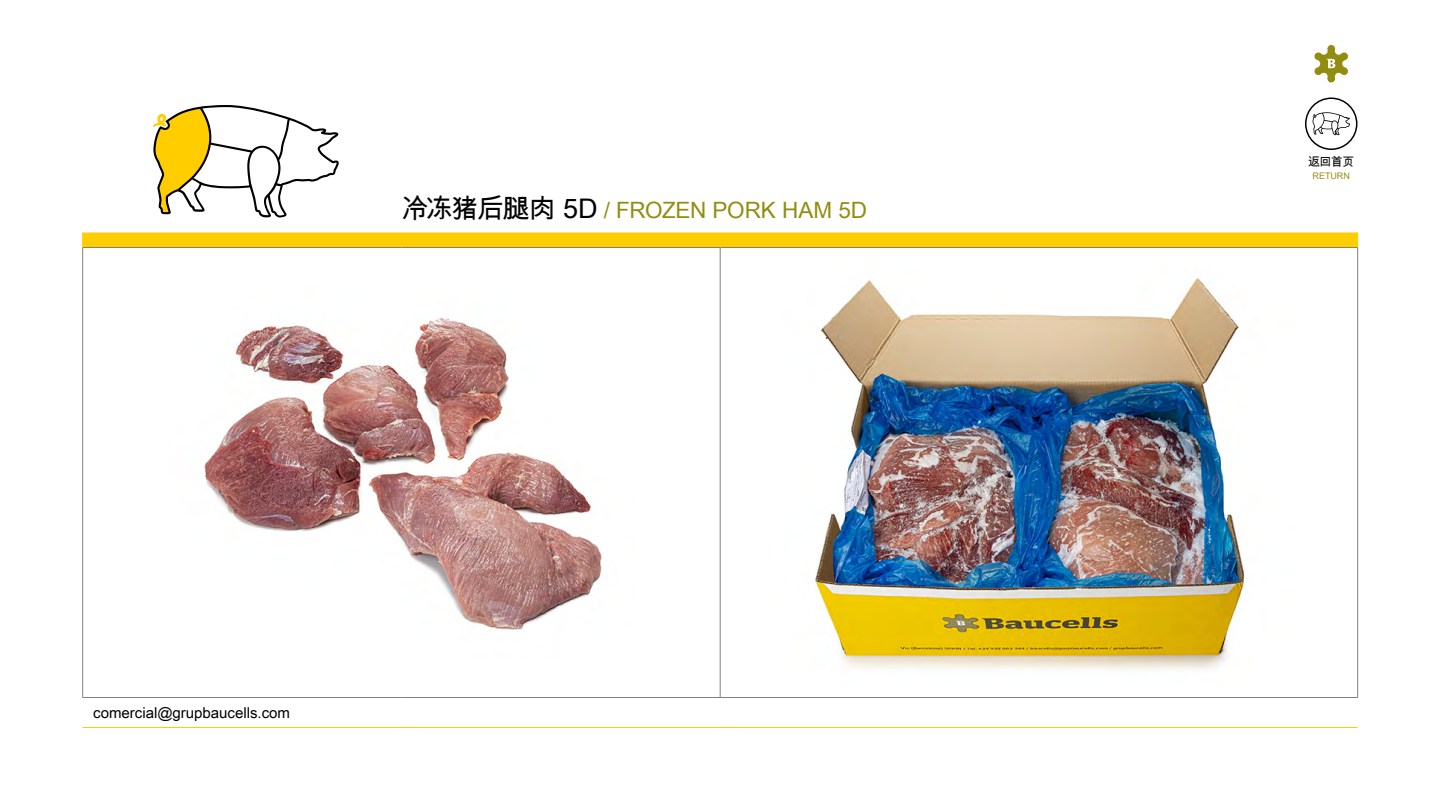
<style>
.page{position:relative;width:1440px;height:810px;background:#fff}
.page>*{position:absolute;margin:0;border:0;box-sizing:border-box;transform-origin:0 0}
.t1{font:22.5px "Arial Unicode MS";letter-spacing:-.01em;color:#928d10}
.t2{font:15px "Arial Unicode MS";color:#000}
.t3{font:12px "Arial Unicode MS";color:#000}
.t4{font:9px "Arial Unicode MS";color:#928d10}
.s1{font-size:27px;color:#000}
</style>
<div class="page">
<hr style="left:82px;top:248px;width:1px;height:449px;background:#808080">
<hr style="left:720px;top:248px;width:1px;height:449px;background:#808080">
<hr style="left:1358px;top:248px;width:1px;height:449px;background:#808080">
<hr style="left:82px;top:697px;width:319px;height:1px;background:#808080">
<hr style="left:401px;top:697px;width:319px;height:1px;background:#808080">
<hr style="left:720px;top:697px;width:638px;height:1px;background:#808080">
<svg style="left:82px;top:232px;width:1277px;height:16px;background:#f7c910"></svg>
<hr style="left:83px;top:727px;width:318px;height:1px;background:#ffcd00">
<hr style="left:401px;top:727px;width:319px;height:1px;background:#ffcd00">
<hr style="left:720px;top:727px;width:638px;height:1px;background:#ffcd00">
<svg style="left:153px;top:105px;width:186px;height:112px"></svg>
<img style="left:204px;top:318px;width:398px;height:312px">
<img style="left:814px;top:278px;width:431px;height:392px">
<svg style="left:1312px;top:112px;width:38px;height:23px"></svg>
<div style="left:1305px;top:98px;width:53px;height:52px;border:2px solid #000;border-radius:50%"></div>
<svg style="left:1314px;top:45px;width:34px;height:37px"></svg>
<h1 class="t1" style="left:401px;top:193px;width:467px"><span class="s1">冷冻猪后腿肉 5D</span> / FROZEN PORK HAM 5D</h1>
<p class="t2" style="left:93px;top:702px;width:198px">comercial@grupbaucells.com</p>
<p class="t3" style="left:1308px;top:153px;width:48px">返回首页</p>
<p class="t4" style="left:1313px;top:169px;width:39px">RETURN</p>
</div>
